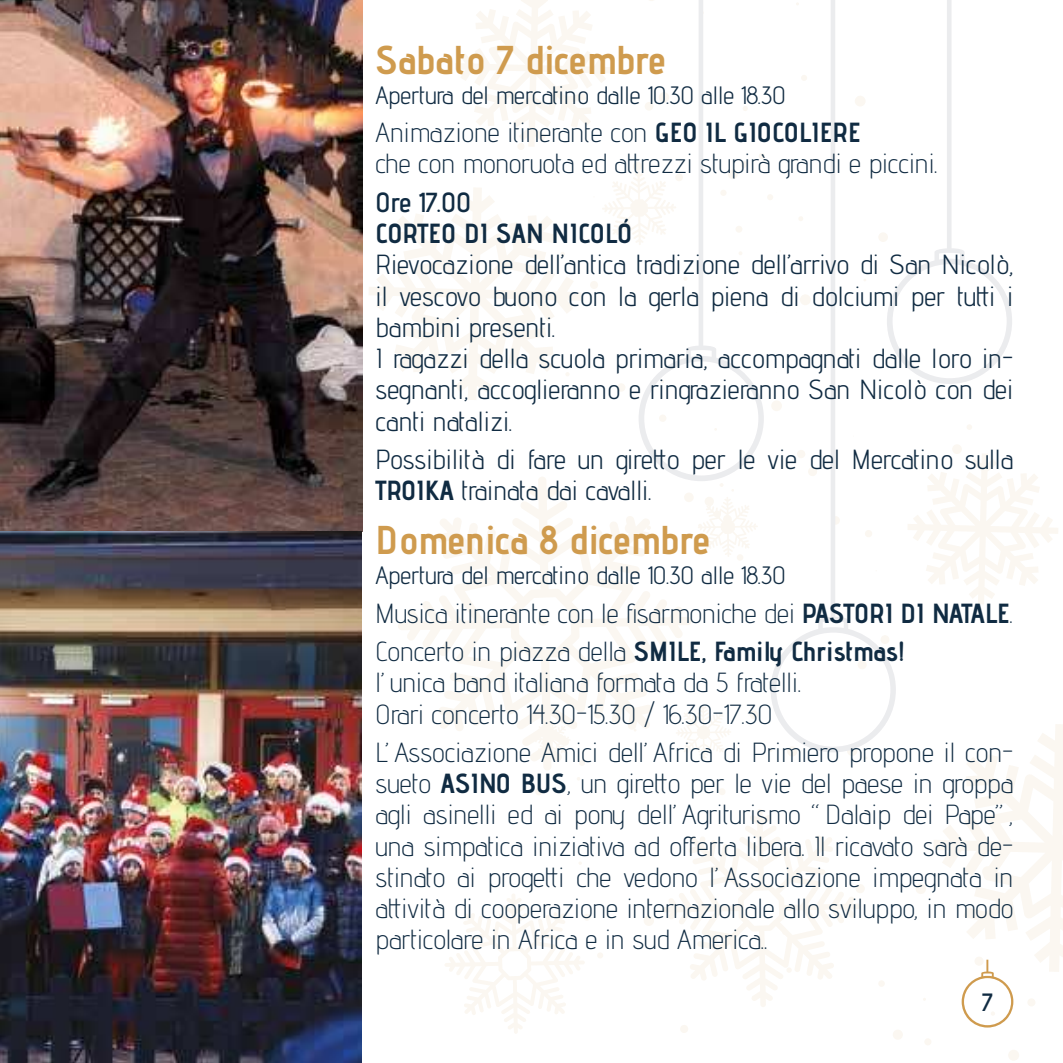
<style>
.page{position:relative;width:1063px;height:1063px;background:#fff}
.page>*{position:absolute;margin:0;border:0;box-sizing:border-box;transform-origin:0 0}
.t1{font:700 40px "Advent Pro";color:#cf9b4e}
.t2{font:300 27.5px/31.2px "Advent Pro";color:#102b42}
.t3{font:27.5px/31.2px "Advent Pro";color:#102b42}
.t4{font:700 27.5px "Advent Pro";color:#102b42}
.t5{font:600 27.5px "Advent Pro";color:#102b42}
.t6{font:25px "Advent Pro";color:#102b42}
.t7{font:600 25px "Advent Pro";color:#102b42}
.s1{font-weight:700}
</style>
<div class="page">
<svg style="left:398px;top:477px;width:294px;height:293px"></svg>
<svg style="left:455px;top:0;width:157px;height:147px"></svg>
<svg style="left:908px;top:454px;width:150px;height:150px"></svg>
<svg style="left:534px;top:721px;width:36px;height:37px"></svg>
<svg style="left:602px;top:171px;width:37px;height:72px"></svg>
<svg style="left:676px;top:705px;width:55px;height:55px"></svg>
<svg style="left:445px;top:894px;width:140px;height:140px"></svg>
<div style="left:1008px;top:1050px;width:11px;height:11px;background:#fbf7f1;border-radius:50%"></div>
<svg style="left:934px;top:724px;width:128px;height:304px"></svg>
<div style="left:975px;top:957px;width:9px;height:9px;background:#fbf7f1;border-radius:50%"></div>
<div style="left:982px;top:866px;width:11px;height:11px;background:#fbf7f1;border-radius:50%"></div>
<div style="left:924px;top:1038px;width:7px;height:7px;background:#fbf7f1;border-radius:50%"></div>
<div style="left:893px;top:1030px;width:10px;height:10px;background:#fbf7f1;border-radius:50%"></div>
<div style="left:916px;top:884px;width:10px;height:10px;background:#fbf7f1;border-radius:50%"></div>
<div style="left:878px;top:980px;width:7px;height:7px;background:#fbf7f1;border-radius:50%"></div>
<div style="left:847px;top:746px;width:10px;height:10px;background:#fbf7f1;border-radius:50%"></div>
<div style="left:680px;top:1025px;width:8px;height:8px;background:#fbf7f1;border-radius:50%"></div>
<svg style="left:663px;top:809px;width:202px;height:198px"></svg>
<div style="left:644px;top:916px;width:10px;height:10px;background:#fbf7f1;border-radius:50%"></div>
<svg style="left:597px;top:953px;width:6px;height:5px"></svg>
<div style="left:584px;top:914px;width:6px;height:7px;background:#fbf7f1;border-radius:50%"></div>
<div style="left:719px;top:788px;width:7px;height:7px;background:#fbf7f1;border-radius:50%"></div>
<div style="left:535px;top:788px;width:7px;height:7px;background:#fbf7f1;border-radius:50%"></div>
<svg style="left:579px;top:760px;width:6px;height:6px"></svg>
<div style="left:541px;top:657px;width:7px;height:7px;background:#fbf7f1;border-radius:50%"></div>
<svg style="left:557px;top:648px;width:4px;height:4px"></svg>
<div style="left:538px;top:615px;width:10px;height:11px;background:#fbf7f1;border-radius:50%"></div>
<div style="left:787px;top:746px;width:10px;height:11px;background:#fbf7f1;border-radius:50%"></div>
<svg style="left:618px;top:564px;width:6px;height:6px"></svg>
<div style="left:750px;top:710px;width:8px;height:9px;background:#fbf7f1;border-radius:50%"></div>
<div style="left:625px;top:523px;width:11px;height:11px;background:#fbf7f1;border-radius:50%"></div>
<svg style="left:647px;top:526px;width:4px;height:4px"></svg>
<div style="left:737px;top:554px;width:6px;height:7px;background:#fbf7f1;border-radius:50%"></div>
<svg style="left:698px;top:483px;width:60px;height:74px"></svg>
<div style="left:714px;top:511px;width:7px;height:7px;background:#fbf7f1;border-radius:50%"></div>
<div style="left:952px;top:444px;width:10px;height:10px;background:#fbf7f1;border-radius:50%"></div>
<svg style="left:967px;top:425px;width:5px;height:5px"></svg>
<div style="left:705px;top:497px;width:9px;height:9px;background:#fbf7f1;border-radius:50%"></div>
<div style="left:684px;top:493px;width:10px;height:9px;background:#fbf7f1;border-radius:50%"></div>
<div style="left:617px;top:383px;width:8px;height:9px;background:#fbf7f1;border-radius:50%"></div>
<div style="left:590px;top:281px;width:8px;height:8px;background:#fbf7f1;border-radius:50%"></div>
<svg style="left:369px;top:188px;width:212px;height:212px"></svg>
<div style="left:517px;top:143px;width:8px;height:7px;background:#fbf7f1;border-radius:50%"></div>
<div style="left:633px;top:162px;width:9px;height:9px;background:#fbf7f1;border-radius:50%"></div>
<svg style="left:767px;top:194px;width:4px;height:6px"></svg>
<svg style="left:639px;top:0;width:125px;height:481px"></svg>
<svg style="left:771px;top:0;width:125px;height:752px"></svg>
<svg style="left:887px;top:0;width:125px;height:384px"></svg>
<img style="left:0;top:0;width:362px;height:1063px">
<h1 class="t1" style="left:376px;top:39px;width:292px">Sabato 7 dicembre</h1>
<p class="t6" style="left:376px;top:86px;width:412px">Apertura del mercatino dalle 10.30 alle 18.30</p>
<p class="t2" style="left:376px;top:120px;width:564px">Animazione itinerante con <span class="s1">GEO IL GIOCOLIERE<br></span>che con monoruota ed a琀琀rezzi stupirà grandi e piccini.</p>
<p class="t5" style="left:376px;top:189px;width:97px">Ore 17.00</p>
<p class="t4" style="left:376px;top:219px;width:258px">CORTEO DI SAN NICOLÓ</p>
<p class="t3" style="left:376px;top:248px;width:639px">Rievocazione dell’antica tradizione dell’arrivo di San Nicolò, il vescovo buono con la gerla piena di dolciumi per tu琀琀i i bambini presenti.<br>I ragazzi della scuola primaria, accompagnati dalle loro in&shy;segnanti, accoglieranno e ringrazieranno San Nicolò con dei canti natalizi.</p>
<p class="t3" style="left:376px;top:443px;width:639px">Possibilità di fare un gire琀琀o per le vie del Mercatino sulla<br><span class="s1">TROIKA</span> trainata dai cavalli.</p>
<h1 class="t1" style="left:376px;top:519px;width:336px">Domenica 8 dicembre</h1>
<p class="t6" style="left:376px;top:566px;width:412px">Apertura del mercatino dalle 10.30 alle 18.30</p>
<p class="t2" style="left:376px;top:593px;width:639px;line-height:38.2px">Musica itinerante con le 昀椀sarmoniche dei <span class="s1">PASTORI DI NATALE</span>.<br>Concerto in piazza della <span class="s1">SMILE, Family Christmas!</span></p>
<p class="t2" style="left:376px;top:670px;width:427px">l’unica band italiana formata da 5 fratelli.<br>Orari concerto 14.30-15.30 / 16.30-17.30</p>
<p class="t2" style="left:376px;top:739px;width:639px;text-align:justify">L’Associazione Amici dell’Africa di Primiero propone il con&shy;sueto <span class="s1">ASINO BUS</span>, un gire琀琀o per le vie del paese in groppa agli asinelli ed ai pony dell’Agriturismo “Dalaip dei Pape”, una simpatica iniziativa ad o昀昀erta libera. Il ricavato sarà de&shy;stinato ai proge琀琀i che vedono l’Associazione impegnata in a琀琀ività di cooperazione internazionale allo sviluppo, in modo particolare in Africa e in sud America..</p>
<p class="t7" style="left:982px;top:991px;width:12px">7</p>
</div>
